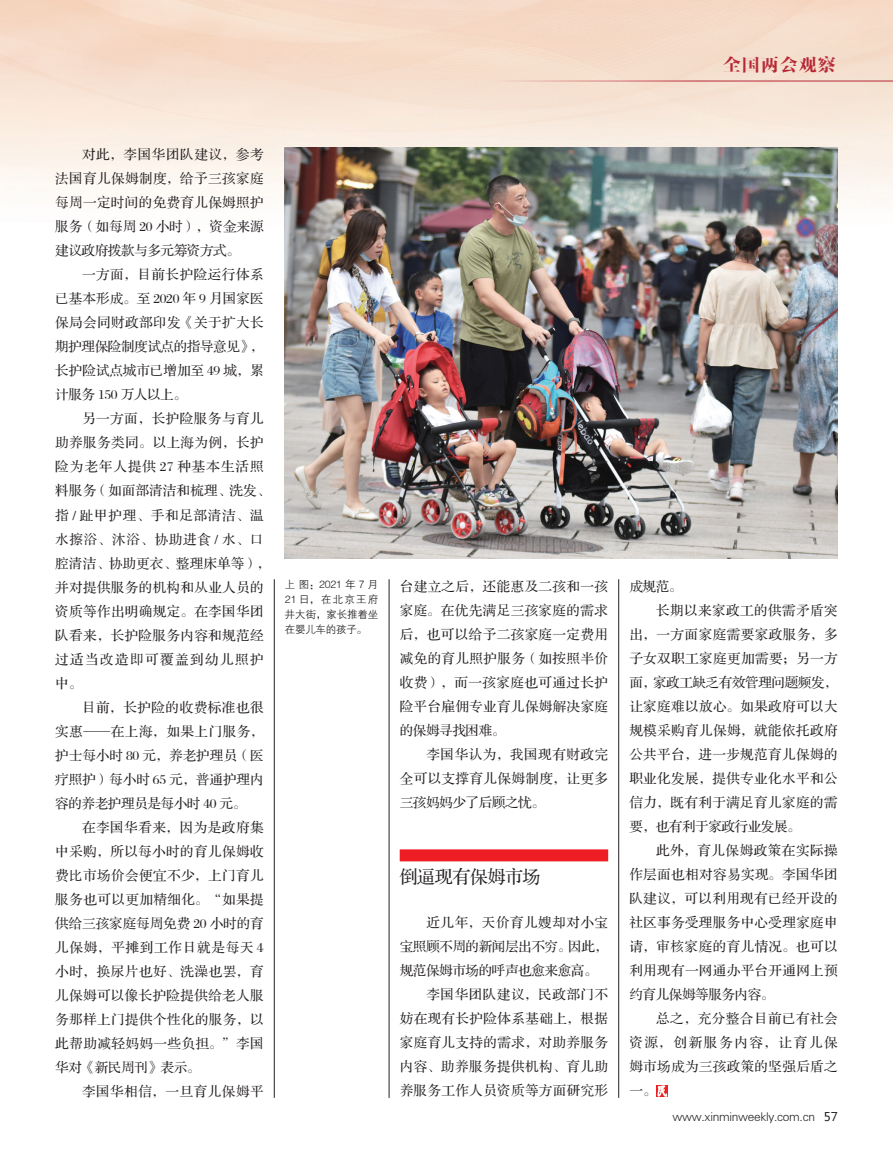
<style>
.page{position:relative;width:893px;height:1157px;background:#fff}
.page>*{position:absolute;margin:0;border:0;box-sizing:border-box;transform-origin:0 0}
.t1{font:18px "FZS3 K GBK1 0";letter-spacing:-.025em;color:#231f20}
.t2{font:18px "FZFYSJW GB1 0";letter-spacing:.055em;color:#b72837}
.t3{font:13.5px "FZS3 JW GB1 0";letter-spacing:.035em;color:#231f20}
.t4{font:13.5px "FZS3 JW GB1 0";letter-spacing:-.025em;color:#231f20}
.t5{font:13.5px "FZS3 JW GB1 0";letter-spacing:.005em;color:#231f20}
.t6{font:13.5px "FZS3 JW GB1 0";color:#231f20}
.t7{font:13.5px "FZS3 JW GB1 0";letter-spacing:.015em;color:#231f20}
.t8{font:13.5px "FZS3 JW GB1 0";letter-spacing:.06em;color:#231f20}
.t9{font:13.5px "FZS3 JW GB1 0";letter-spacing:.01em;color:#231f20}
.t10{font:13.5px "FZS3 JW GB1 0";letter-spacing:.08em;color:#231f20}
.t11{font:13.5px "FZS3 JW GB1 0";letter-spacing:.055em;color:#231f20}
.t12{font:13.5px "FZS3 JW GB1 0";letter-spacing:.13em;color:#231f20}
.t13{font:13.5px "FZS3 JW GB1 0";letter-spacing:.11em;color:#231f20}
.t14{font:12px "FZXH1 JW GB1 0";letter-spacing:-.025em;color:#231f20}
.t15{font:10.5px/15px "FZZDXJW GB1 0";letter-spacing:-.01em;color:#231f20;text-align:justify}
.s1{font-family:"Microsoft Ya Hei"}
</style>
<div class="page">
<img style="left:0;top:0;width:893px;height:619px">
<hr style="left:482px;top:81px;width:411px;height:1px;background:#b72837">
<hr style="left:274px;top:579px;width:1px;height:518px;background:#231f20">
<hr style="left:389px;top:579px;width:1px;height:518px;background:#231f20">
<hr style="left:618px;top:579px;width:1px;height:518px;background:#231f20">
<svg style="left:657px;top:1085px;width:11px;height:12px"></svg>
<div style="left:400px;top:849px;width:208px;height:12px;background:#ee1d23"></div>
<img style="left:285px;top:148px;width:553px;height:410px">
<h1 class="t2" style="left:723px;top:56px;width:114px">全国两会观察</h1>
<p class="t3" style="left:82px;top:148px;width:183px">对此，李国华团队建议，参考</p>
<p class="t3" style="left:55px;top:172px;width:210px">法国育儿保姆制度，给予三孩家庭</p>
<p class="t3" style="left:55px;top:196px;width:210px">每周一定时间的免费育儿保姆照护</p>
<p class="t5" style="left:55px;top:220px;width:210px">服务（如每周 20 小时），资金来源</p>
<p class="t4" style="left:55px;top:244px;width:186px">建议政府拨款与多元筹资方式。</p>
<p class="t3" style="left:82px;top:268px;width:183px">一方面，目前长护险运行体系</p>
<p class="t9" style="left:55px;top:292px;width:210px">已基本形成。至 2020 年 9 月国家医</p>
<p class="t3" style="left:55px;top:316px;width:210px">保局会同财政部印发《关于扩大长</p>
<p class="t4" style="left:55px;top:340px;width:210px">期护理保险制度试点的指导意见》，</p>
<p class="t6" style="left:55px;top:364px;width:210px">长护险试点城市已增加至 49 城，累</p>
<p class="t4" style="left:55px;top:388px;width:133px">计服务 150 万人以上。</p>
<p class="t3" style="left:82px;top:412px;width:183px">另一方面，长护险服务与育儿</p>
<p class="t3" style="left:55px;top:436px;width:210px">助养服务类同。以上海为例，长护</p>
<p class="t10" style="left:55px;top:460px;width:210px">险为老年人提供 27 种基本生活照</p>
<p class="t7" style="left:55px;top:484px;width:217px">料服务（如面部清洁和梳理、洗发、</p>
<p class="t11" style="left:55px;top:508px;width:210px">指 / 趾甲护理、手和足部清洁、温</p>
<p class="t8" style="left:55px;top:532px;width:210px">水擦浴、沐浴、协助进食 / 水、口</p>
<p class="t7" style="left:55px;top:556px;width:217px">腔清洁、协助更衣、整理床单等），</p>
<p class="t3" style="left:55px;top:580px;width:210px">并对提供服务的机构和从业人员的</p>
<p class="t3" style="left:55px;top:604px;width:210px">资质等作出明确规定。在李国华团</p>
<p class="t3" style="left:55px;top:628px;width:210px">队看来，长护险服务内容和规范经</p>
<p class="t13" style="left:55px;top:652px;width:210px">过适当改造即可覆盖到幼儿照护</p>
<p class="t3" style="left:55px;top:676px;width:29px">中。</p>
<p class="t3" style="left:82px;top:700px;width:183px">目前，长护险的收费标准也很</p>
<p class="t3" style="left:55px;top:724px;width:210px">实惠——在上海，如果上门服务，</p>
<p class="t5" style="left:55px;top:748px;width:210px">护士每小时 80 元，养老护理员（医</p>
<p class="t5" style="left:55px;top:772px;width:210px">疗照护）每小时 65 元，普通护理内</p>
<p class="t4" style="left:55px;top:796px;width:193px">容的养老护理员是每小时 40 元。</p>
<p class="t3" style="left:82px;top:820px;width:183px">在李国华看来，因为是政府集</p>
<p class="t3" style="left:55px;top:844px;width:210px">中采购，所以每小时的育儿保姆收</p>
<p class="t3" style="left:55px;top:868px;width:210px">费比市场价会便宜不少，上门育儿</p>
<p class="t3" style="left:55px;top:892px;width:210px">服务也可以更加精细化。“如果提</p>
<p class="t6" style="left:55px;top:916px;width:210px">供给三孩家庭每周免费 20 小时的育</p>
<p class="t8" style="left:55px;top:940px;width:210px">儿保姆，平摊到工作日就是每天 4</p>
<p class="t3" style="left:55px;top:964px;width:210px">小时，换尿片也好、洗澡也罢，育</p>
<p class="t3" style="left:55px;top:988px;width:210px">儿保姆可以像长护险提供给老人服</p>
<p class="t3" style="left:55px;top:1012px;width:210px">务那样上门提供个性化的服务，以</p>
<p class="t3" style="left:55px;top:1036px;width:210px">此帮助减轻妈妈一些负担。”李国</p>
<p class="t3" style="left:55px;top:1060px;width:147px">华对《新民周刊》表示。</p>
<p class="t3" style="left:82px;top:1084px;width:183px">李国华相信，一旦育儿保姆平</p>
<p class="t15" style="left:285px;top:577px;width:95px">上图：2021 年 7 月21 日，在北京王府井大街，家长推着坐在婴儿车的孩子。</p>
<p class="t3" style="left:400px;top:579px;width:210px">台建立之后，还能惠及二孩和一孩</p>
<p class="t3" style="left:400px;top:603px;width:210px">家庭。在优先满足三孩家庭的需求</p>
<p class="t3" style="left:400px;top:627px;width:210px">后，也可以给予二孩家庭一定费用</p>
<p class="t3" style="left:400px;top:651px;width:210px">减免的育儿照护服务（如按照半价</p>
<p class="t3" style="left:400px;top:675px;width:210px">收费），而一孩家庭也可通过长护</p>
<p class="t3" style="left:400px;top:699px;width:210px">险平台雇佣专业育儿保姆解决家庭</p>
<p class="t4" style="left:400px;top:723px;width:107px">的保姆寻找困难。</p>
<p class="t3" style="left:426px;top:747px;width:183px">李国华认为，我国现有财政完</p>
<p class="t3" style="left:400px;top:771px;width:210px">全可以支撑育儿保姆制度，让更多</p>
<p class="t4" style="left:400px;top:795px;width:147px">三孩妈妈少了后顾之忧。</p>
<p class="t1" style="left:400px;top:867px;width:142px">倒逼现有保姆市场</p>
<p class="t3" style="left:426px;top:915px;width:183px">近几年，天价育儿嫂却对小宝</p>
<p class="t4" style="left:400px;top:939px;width:210px">宝照顾不周的新闻层出不穷。因此，</p>
<p class="t4" style="left:400px;top:963px;width:199px">规范保姆市场的呼声也愈来愈高。</p>
<p class="t3" style="left:426px;top:987px;width:183px">李国华团队建议，民政部门不</p>
<p class="t3" style="left:400px;top:1011px;width:210px">妨在现有长护险体系基础上，根据</p>
<p class="t3" style="left:400px;top:1035px;width:210px">家庭育儿支持的需求，对助养服务</p>
<p class="t3" style="left:400px;top:1059px;width:210px">内容、助养服务提供机构、育儿助</p>
<p class="t3" style="left:400px;top:1083px;width:210px">养服务工作人员资质等方面研究形</p>
<p class="t3" style="left:629px;top:579px;width:54px">成规范。</p>
<p class="t3" style="left:656px;top:603px;width:183px">长期以来家政工的供需矛盾突</p>
<p class="t3" style="left:629px;top:627px;width:210px">出，一方面家庭需要家政服务，多</p>
<p class="t3" style="left:629px;top:651px;width:210px">子女双职工家庭更加需要；另一方</p>
<p class="t4" style="left:629px;top:675px;width:210px">面，家政工缺乏有效管理问题频发，</p>
<p class="t3" style="left:629px;top:699px;width:210px">让家庭难以放心。如果政府可以大</p>
<p class="t3" style="left:629px;top:723px;width:210px">规模采购育儿保姆，就能依托政府</p>
<p class="t3" style="left:629px;top:747px;width:210px">公共平台，进一步规范育儿保姆的</p>
<p class="t3" style="left:629px;top:771px;width:210px">职业化发展，提供专业化水平和公</p>
<p class="t3" style="left:629px;top:795px;width:210px">信力，既有利于满足育儿家庭的需</p>
<p class="t4" style="left:629px;top:819px;width:173px">要，也有利于家政行业发展。</p>
<p class="t3" style="left:656px;top:843px;width:183px">此外，育儿保姆政策在实际操</p>
<p class="t3" style="left:629px;top:867px;width:210px">作层面也相对容易实现。李国华团</p>
<p class="t3" style="left:629px;top:891px;width:210px">队建议，可以利用现有已经开设的</p>
<p class="t3" style="left:629px;top:915px;width:210px">社区事务受理服务中心受理家庭申</p>
<p class="t3" style="left:629px;top:939px;width:210px">请，审核家庭的育儿情况。也可以</p>
<p class="t3" style="left:629px;top:963px;width:210px">利用现有一网通办平台开通网上预</p>
<p class="t4" style="left:629px;top:987px;width:147px">约育儿保姆等服务内容。</p>
<p class="t3" style="left:656px;top:1011px;width:183px">总之，充分整合目前已有社会</p>
<p class="t12" style="left:629px;top:1035px;width:210px">资源，创新服务内容，让育儿保</p>
<p class="t3" style="left:629px;top:1059px;width:210px">姆市场成为三孩政策的坚强后盾之</p>
<p class="t3" style="left:629px;top:1083px;width:29px">一。</p>
<p class="t14" style="left:673px;top:1109px;width:167px">www.xinminweekly.com.cn <span class="s1">57</span></p>
</div>
